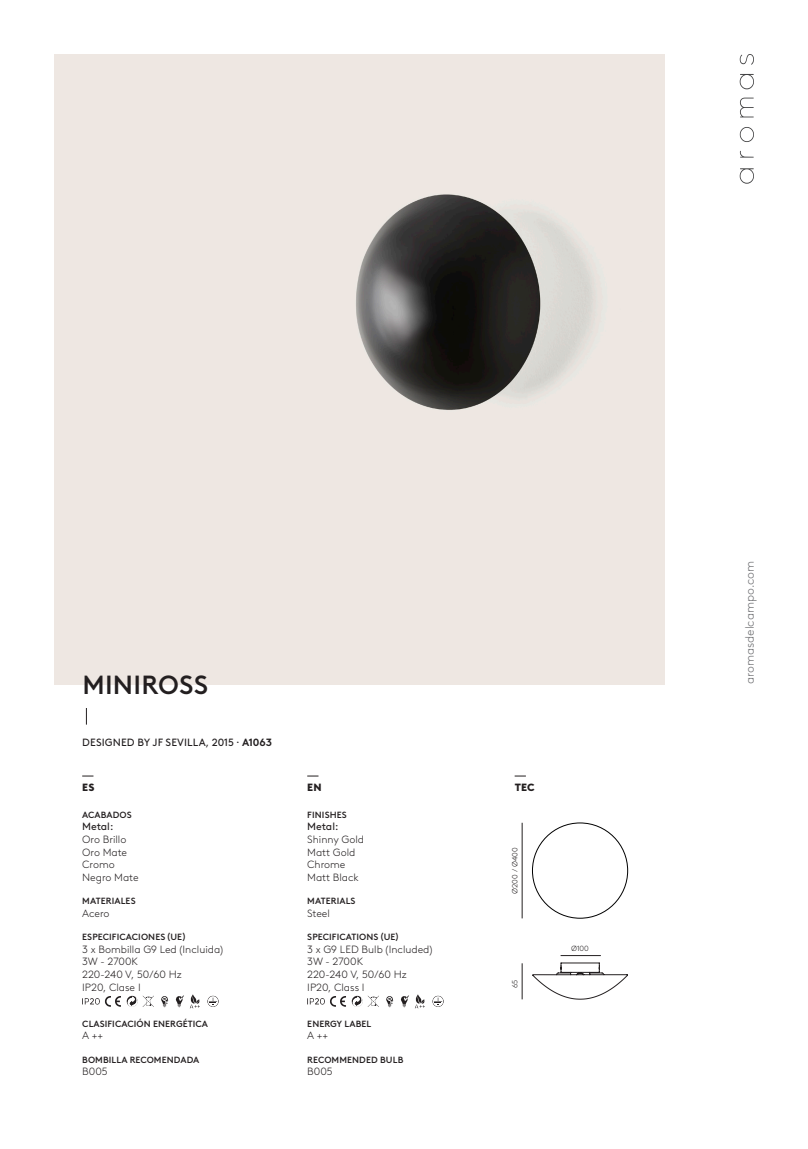
<style>
.page{position:relative;width:808px;height:1149px;background:#fff}
.page>*{position:absolute;margin:0;border:0;box-sizing:border-box;transform-origin:0 0}
.t1{font:500 26.25px "Brown LL";letter-spacing:.01em;color:#231f20}
.t2{font:300 12px "Brown LL";color:#6c6d70}
.t3{font:300 10.5px "Brown LL";color:#231f20}
.t4{font:10.5px "Brown LL";letter-spacing:.01em;color:#231f20}
.t5{font:900 10.5px "Brown LL";letter-spacing:.01em;color:#231f20}
.t6{font:500 9px "Brown LL";letter-spacing:.01em;color:#231f20}
.t7{font:300 7.5px "Brown LL";color:#231f20}
.s1{font-weight:700}
</style>
<div class="page">
<svg style="left:740px;top:168px;width:14px;height:16px"></svg>
<svg style="left:740px;top:74px;width:14px;height:15px"></svg>
<svg style="left:740px;top:151px;width:14px;height:6px"></svg>
<svg style="left:740px;top:127px;width:14px;height:15px"></svg>
<svg style="left:740px;top:98px;width:14px;height:19px"></svg>
<svg style="left:740px;top:54px;width:14px;height:11px"></svg>
<img style="left:54px;top:54px;width:610px;height:630px">
<svg style="left:86px;top:708px;width:1px;height:16px"></svg>
<svg style="left:176px;top:995px;width:8px;height:12px"></svg>
<svg style="left:161px;top:996px;width:7px;height:11px"></svg>
<svg style="left:127px;top:995px;width:27px;height:11px"></svg>
<svg style="left:82px;top:996px;width:39px;height:10px"></svg>
<svg style="left:190px;top:994px;width:10px;height:14px"></svg>
<svg style="left:207px;top:995px;width:12px;height:11px"></svg>
<svg style="left:401px;top:995px;width:8px;height:12px"></svg>
<svg style="left:386px;top:996px;width:7px;height:11px"></svg>
<svg style="left:352px;top:995px;width:27px;height:11px"></svg>
<svg style="left:307px;top:996px;width:39px;height:10px"></svg>
<svg style="left:415px;top:994px;width:10px;height:14px"></svg>
<svg style="left:432px;top:995px;width:12px;height:11px"></svg>
<svg style="left:532px;top:962px;width:96px;height:37px"></svg>
<hr style="left:522px;top:822px;width:1px;height:96px;background:#231f20">
<hr style="left:522px;top:963px;width:1px;height:36px;background:#231f20">
<hr style="left:561px;top:955px;width:40px;height:1px;background:#231f20">
<p class="t1" style="left:82px;top:664px;width:127px">MINIROSS</p>
<p class="t4" style="left:82px;top:734px;width:191px">DESIGNED BY JF SEVILLA, 2015 · <span class="s1">A1063</span></p>
<p class="t5" style="left:82px;top:779px;width:14px">ES</p>
<p class="t5" style="left:307px;top:779px;width:16px">EN</p>
<p class="t5" style="left:515px;top:779px;width:21px">TEC</p>
<p class="t6" style="left:82px;top:807px;width:51px">ACABADOS</p>
<p class="t4" style="left:82px;top:818px;width:33px">Metal:</p>
<p class="t3" style="left:82px;top:831px;width:46px">Oro Brillo</p>
<p class="t3" style="left:82px;top:844px;width:46px">Oro Mate</p>
<p class="t3" style="left:82px;top:856px;width:34px">Cromo</p>
<p class="t3" style="left:82px;top:869px;width:58px">Negro Mate</p>
<p class="t6" style="left:82px;top:893px;width:55px">MATERIALES</p>
<p class="t3" style="left:82px;top:905px;width:29px">Acero</p>
<p class="t6" style="left:82px;top:929px;width:105px">ESPECIFICACIONES (UE)</p>
<p class="t3" style="left:82px;top:941px;width:142px">3 x Bombilla G9 Led (Incluida)</p>
<p class="t3" style="left:82px;top:954px;width:57px">3W - 2700K</p>
<p class="t3" style="left:82px;top:966px;width:101px">220-240 V, 50/60 Hz</p>
<p class="t3" style="left:82px;top:979px;width:60px">IP20, Clase I</p>
<p class="t6" style="left:82px;top:1016px;width:127px">CLASIFICACIÓN ENERGÉTICA</p>
<p class="t3" style="left:82px;top:1027px;width:22px">A ++</p>
<p class="t6" style="left:82px;top:1052px;width:119px">BOMBILLA RECOMENDADA</p>
<p class="t3" style="left:82px;top:1063px;width:27px">B005</p>
<p class="t6" style="left:307px;top:807px;width:41px">FINISHES</p>
<p class="t4" style="left:307px;top:818px;width:33px">Metal:</p>
<p class="t3" style="left:307px;top:831px;width:58px">Shinny Gold</p>
<p class="t3" style="left:307px;top:844px;width:50px">Matt Gold</p>
<p class="t3" style="left:307px;top:856px;width:40px">Chrome</p>
<p class="t3" style="left:307px;top:869px;width:53px">Matt Black</p>
<p class="t6" style="left:307px;top:893px;width:50px">MATERIALS</p>
<p class="t3" style="left:307px;top:905px;width:24px">Steel</p>
<p class="t6" style="left:307px;top:929px;width:93px">SPECIFICATIONS (UE)</p>
<p class="t3" style="left:307px;top:941px;width:127px">3 x G9 LED Bulb (Included)</p>
<p class="t3" style="left:307px;top:954px;width:57px">3W - 2700K</p>
<p class="t3" style="left:307px;top:966px;width:101px">220-240 V, 50/60 Hz</p>
<p class="t3" style="left:307px;top:979px;width:59px">IP20, Class I</p>
<p class="t6" style="left:307px;top:1016px;width:66px">ENERGY LABEL</p>
<p class="t3" style="left:307px;top:1027px;width:22px">A ++</p>
<p class="t6" style="left:307px;top:1052px;width:98px">RECOMMENDED BULB</p>
<p class="t3" style="left:307px;top:1063px;width:27px">B005</p>
<p class="t7" style="left:510px;top:893px;width:48px;rotate:-90deg">Ø200 / Ø400</p>
<p class="t7" style="left:510px;top:987px;width:10px;rotate:-90deg">65</p>
<p class="t7" style="left:571px;top:942px;width:19px">Ø100</p>
<p class="t2" style="left:741px;top:684px;width:125px;rotate:-90deg">aromasdelcampo.com</p>
</div>
